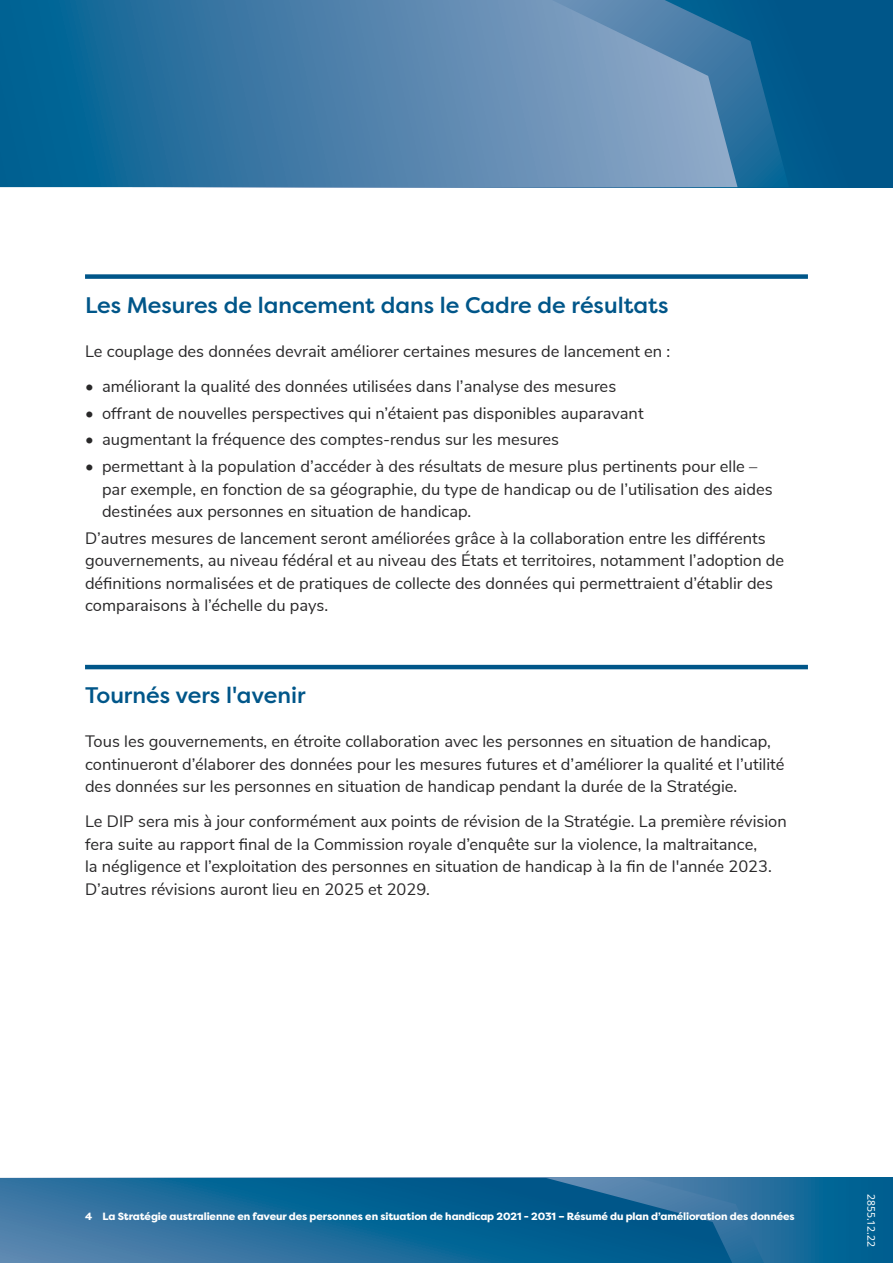
<style>
.page{position:relative;width:893px;height:1263px;background:#fff}
.page>*{position:absolute;margin:0;border:0;box-sizing:border-box;transform-origin:0 0}
.t1{font:500 22.5px "Filson Pro";color:#005689}
.t2{font:16.5px/22.5px "Nunito Sans";color:#292829}
.t3{font:800 10.5px "Filson Pro";letter-spacing:-.01em;color:#fff}
.t4{font:10.5px "Noto Sans";color:#fff}
</style>
<div class="page">
<svg style="left:770px;top:1178px;width:123px;height:85px;background:#096595"></svg>
<svg style="left:738px;top:1178px;width:32px;height:85px;background:#2a6f9e"></svg>
<svg style="left:0;top:1178px;width:738px;height:85px;background:#1c6a99"></svg>
<div style="left:0;top:0;width:893px;height:187px;background:#005689"></div>
<svg style="left:737px;top:34px;width:52px;height:153px"></svg>
<svg style="left:0;top:0;width:737px;height:187px;background:#4880aa"></svg>
<hr style="left:85px;top:665px;width:723px;height:4px;background:#005689">
<div style="left:85px;top:274px;width:723px;height:5px;background:#005689"></div>
<h2 class="t1" style="left:85px;top:289px;width:585px">Les Mesures de lancement dans le Cadre de résultats</h2>
<p class="t2" style="left:85px;top:339px;width:587px">Le couplage des données devrait améliorer certaines mesures de lancement en :</p>
<p class="t2" style="left:85px;top:374px;width:533px">• améliorant la qualité des données utilisées dans l’analyse des mesures</p>
<p class="t2" style="left:85px;top:401px;width:560px">• offrant de nouvelles perspectives qui n’étaient pas disponibles auparavant</p>
<p class="t2" style="left:85px;top:427px;width:476px">• augmentant la fréquence des comptes-rendus sur les mesures</p>
<p class="t2" style="left:102px;top:454px;width:672px;text-indent:-17px">• permettant à la population d’accéder à des résultats de mesure plus pertinents pour elle – par exemple, en fonction de sa géographie, du type de handicap ou de l’utilisation des aides destinées aux personnes en situation de handicap.</p>
<p class="t2" style="left:85px;top:526px;width:701px">D’autres mesures de lancement seront améliorées grâce à la collaboration entre les différents gouvernements, au niveau fédéral et au niveau des États et territoires, notamment l’adoption de définitions normalisées et de pratiques de collecte des données qui permettraient d’établir des comparaisons à l’échelle du pays.</p>
<h2 class="t1" style="left:85px;top:680px;width:222px">Tournés vers l'avenir</h2>
<p class="t2" style="left:85px;top:729px;width:701px">Tous les gouvernements, en étroite collaboration avec les personnes en situation de handicap, continueront d’élaborer des données pour les mesures futures et d’améliorer la qualité et l’utilité des données sur les personnes en situation de handicap pendant la durée de la Stratégie.</p>
<p class="t2" style="left:85px;top:809px;width:703px">Le DIP sera mis à jour conformément aux points de révision de la Stratégie. La première révision fera suite au rapport final de la Commission royale d’enquête sur la violence, la maltraitance,<br>la négligence et l’exploitation des personnes en situation de handicap à la fin de l'année 2023.<br>D’autres révisions auront lieu en 2025 et 2029.</p>
<p class="t3" style="left:85px;top:1209px;width:711px">4 La Stratégie australienne en faveur des personnes en situation de handicap 2021 - 2031 – Résumé du plan d’amélioration des données</p>
<p class="t4" style="left:877px;top:1193px;width:55px;rotate:90deg">2855.12.22</p>
</div>
